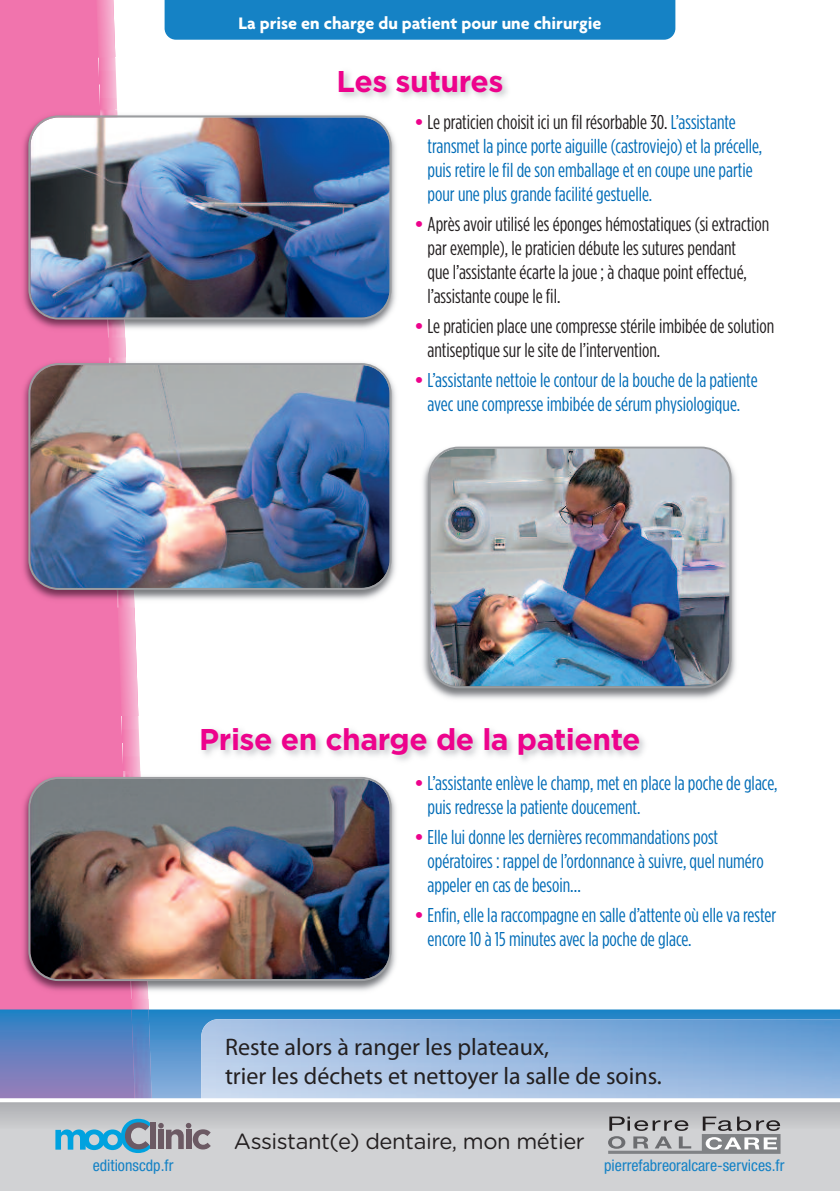
<style>
.page{position:relative;width:840px;height:1191px;background:#fff}
.page>*{position:absolute;margin:0;border:0;box-sizing:border-box;transform-origin:0 0}
.t1{font:700 30px "Gotham";letter-spacing:-.015em;color:#ed028c}
.t2{font:24px/28.8px "Myriad Pro";color:#231f20}
.t3{font:22px "Gotham Rounded";letter-spacing:-.02em;color:#231f20}
.t4{font:20px/24px "Gotham Condensed";color:#006cb7}
.t5{font:20px/24px "Gotham Condensed";color:#231f20}
.t6{font:700 18px "Agenda";color:#fff}
.t7{font:condensed 16px "Helvetica Neue LT Std";color:#1582c5}
.s1{font-family:"Gotham";font-weight:700;color:#ed028c}
.s2{color:#231f20}
</style>
<div class="page">
<div style="left:0;top:0;width:95px;height:1009px;background:#f174ad"></div>
<svg style="left:95px;top:0;width:54px;height:1009px"></svg>
<img style="left:153px;top:1009px;width:686px;height:89px">
<img style="left:0;top:1009px;width:131px;height:89px">
<img style="left:131px;top:1009px;width:22px;height:89px">
<img style="left:201px;top:1019px;width:638px;height:79px">
<div style="left:0;top:1123px;width:839px;height:68px;background:#d1d2d4"></div>
<svg style="left:0;top:1102px;width:839px;height:26px;background:#bbbcbf"></svg>
<img style="left:117px;top:58px;width:286px;height:51px">
<img style="left:73px;top:58px;width:25px;height:51px">
<img style="left:98px;top:58px;width:19px;height:51px">
<img style="left:118px;top:109px;width:278px;height:228px">
<img style="left:17px;top:109px;width:84px;height:228px">
<img style="left:101px;top:319px;width:24px;height:18px">
<img style="left:100px;top:109px;width:18px;height:6px">
<img style="left:28px;top:115px;width:363px;height:204px">
<div style="left:164px;top:0;width:511px;height:40px;background:#1582c5"></div>
<svg style="left:0;top:1098px;width:839px;height:1px"></svg>
<div style="left:150px;top:1122px;width:5px;height:27px;background:#6c5a64"></div>
<svg style="left:55px;top:1118px;width:96px;height:35px"></svg>
<svg style="left:158px;top:1122px;width:53px;height:27px"></svg>
<svg style="left:607px;top:1116px;width:173px;height:37px"></svg>
<img style="left:140px;top:716px;width:263px;height:55px">
<div style="left:73px;top:716px;width:48px;height:55px;background:#f174ad"></div>
<img style="left:121px;top:716px;width:19px;height:55px">
<img style="left:141px;top:771px;width:255px;height:228px">
<img style="left:17px;top:771px;width:107px;height:228px">
<img style="left:124px;top:981px;width:24px;height:18px">
<img style="left:123px;top:771px;width:18px;height:6px">
<img style="left:28px;top:777px;width:363px;height:204px">
<img style="left:134px;top:357px;width:262px;height:250px">
<img style="left:17px;top:357px;width:92px;height:250px">
<img style="left:109px;top:357px;width:25px;height:250px">
<img style="left:28px;top:363px;width:363px;height:227px">
<img style="left:423px;top:465px;width:313px;height:234px">
<img style="left:428px;top:446px;width:303px;height:242px">
<p class="t6" style="left:238px;top:12px;width:364px">La prise en charge du patient pour une chirurgie</p>
<h1 class="t1" style="left:336px;top:71px;width:168px">Les sutures</h1>
<p class="t4" style="left:427px;top:112px;width:336px;text-indent:-13px"><span class="s1">•</span> <span class="s2">Le praticien choisit ici un fil résorbable 30.</span> L’assistante transmet la pince porte aiguille (castroviejo) et la précelle, puis retire le fil de son emballage et en coupe une partie pour une plus grande facilité gestuelle.</p>
<p class="t5" style="left:427px;top:213px;width:343px;text-indent:-13px"><span class="s1">•</span> Après avoir utilisé les éponges hémostatiques (si extraction par exemple), le praticien débute les sutures pendant<br>que l’assistante écarte la joue ; à chaque point effectué, l’assistante coupe le fil.</p>
<p class="t5" style="left:427px;top:315px;width:348px;text-indent:-13px"><span class="s1">•</span> Le praticien place une compresse stérile imbibée de solution antiseptique sur le site de l’intervention.</p>
<p class="t4" style="left:414px;top:369px;width:344px;text-align:center"><span class="s1">•</span> L’assistante nettoie le contour de la bouche de la patiente avec une compresse imbibée de sérum physiologique.</p>
<h1 class="t1" style="left:199px;top:729px;width:442px">Prise en charge de la patiente</h1>
<p class="t4" style="left:427px;top:772px;width:351px;text-indent:-13px"><span class="s1">•</span> L’assistante enlève le champ, met en place la poche de glace, puis redresse la patiente doucement.</p>
<p class="t4" style="left:427px;top:826px;width:337px;text-indent:-13px"><span class="s1">•</span> Elle lui donne les dernières recommandations post opératoires : rappel de l’ordonnance à suivre, quel numéro appeler en cas de besoin…</p>
<p class="t4" style="left:427px;top:903px;width:350px;text-indent:-13px"><span class="s1">•</span> Enfin, elle la raccompagne en salle d’attente où elle va rester encore 10 à 15 minutes avec la poche de glace.</p>
<p class="t2" style="left:225px;top:1034px;width:438px">Reste alors à ranger les plateaux,<br>trier les déchets et nettoyer la salle de soins.</p>
<p class="t3" style="left:234px;top:1133px;width:352px">Assistant(e) dentaire, mon métier</p>
<p class="t7" style="left:93px;top:1159px;width:82px">editionscdp.fr</p>
<p class="t7" style="left:604px;top:1159px;width:182px">pierrefabreoralcare-services.fr</p>
</div>
